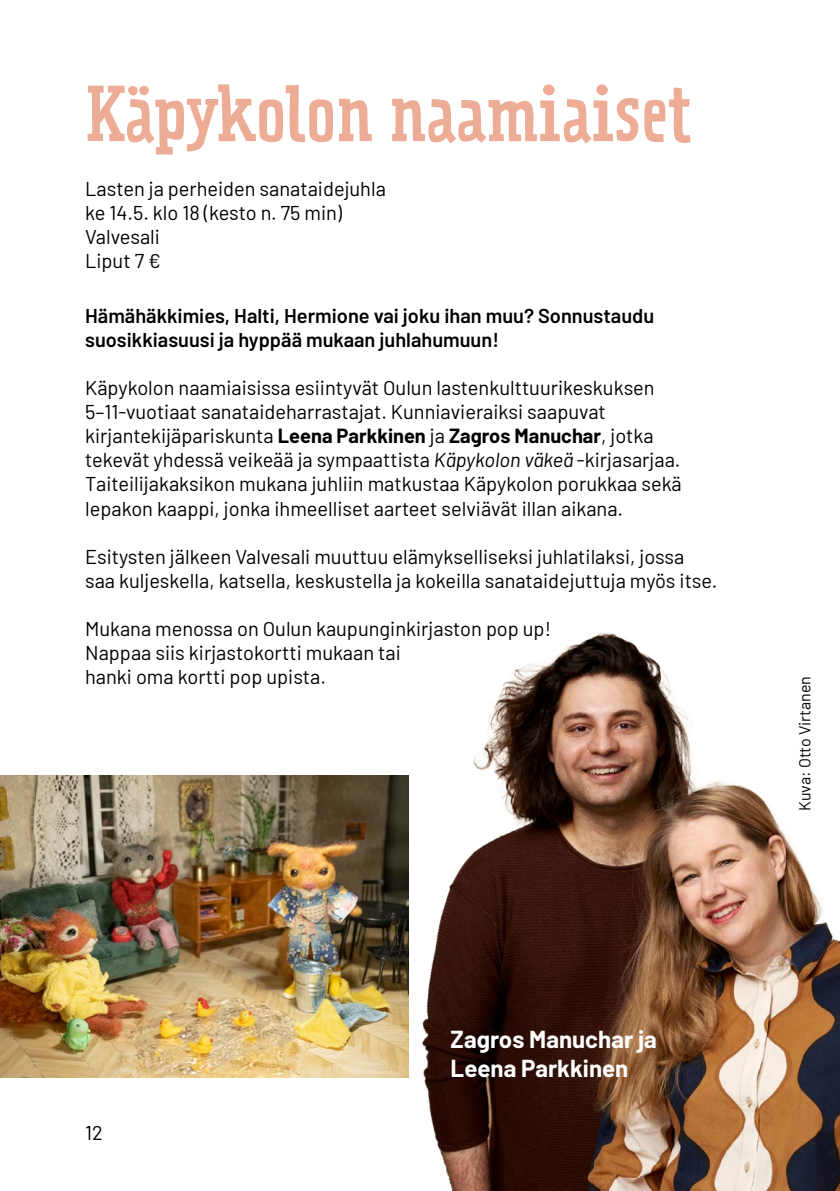
<style>
.page{position:relative;width:840px;height:1191px;background:#fff}
.page>*{position:absolute;margin:0;border:0;box-sizing:border-box;transform-origin:0 0}
.t1{font:70px "Prater Serif Pro";color:#ecac95}
.t2{font:700 24px/28.8px "Barlow";color:#fff}
.t3{font:20px/24px "Barlow";color:#000}
.t4{font:600 20px/24px "Barlow";color:#000}
.t5{font:16px "Barlow";color:#000}
.s1{font-weight:700}
.s2{font-style:italic}
</style>
<div class="page">
<img style="left:397px;top:632px;width:442px;height:559px">
<img style="left:0;top:775px;width:408px;height:302px">
<h1 class="t1" style="left:85px;top:69px;width:607px">Käpykolon naamiaiset</h1>
<p class="t3" style="left:85px;top:175px;width:302px">Lasten ja perheiden sanataidejuhla ke 14.5. klo 18 (kesto n. 75 min)<br>Valvesali<br>Liput 7 €</p>
<p class="t4" style="left:85px;top:303px;width:570px">Hämähäkkimies, Halti, Hermione vai joku ihan muu? Sonnustaudu suosikkiasuusi ja hyppää mukaan juhlahumuun!</p>
<p class="t3" style="left:85px;top:375px;width:598px">Käpykolon naamiaisissa esiintyvät Oulun lastenkulttuurikeskuksen 5–11-vuotiaat sanataideharrastajat. Kunniavieraiksi saapuvat kirjantekijäpariskunta <span class="s1">Leena Parkkinen</span> ja <span class="s1">Zagros Manuchar</span>, jotka tekevät yhdessä veikeää ja sympaattista <span class="s2">Käpykolon väkeä</span> -kirjasarjaa.<br>Taiteilijakaksikon mukana juhliin matkustaa Käpykolon porukkaa sekä lepakon kaappi, jonka ihmeelliset aarteet selviävät illan aikana.</p>
<p class="t3" style="left:85px;top:543px;width:633px">Esitysten jälkeen Valvesali muuttuu elämykselliseksi juhlatilaksi, jossa saa kuljeskella, katsella, keskustella ja kokeilla sanataidejuttuja myös itse.</p>
<p class="t3" style="left:85px;top:615px;width:467px">Mukana menossa on Oulun kaupunginkirjaston pop up!<br>Nappaa siis kirjastokortti mukaan tai<br>hanki oma kortti pop upista.</p>
<p class="t5" style="left:792px;top:811px;width:137px;rotate:-90deg">Kuva: Otto Virtanen</p>
<p class="t3" style="left:85px;top:1119px;width:19px">12</p>
<p class="t2" style="left:450px;top:1022px;width:207px">Zagros Manuchar ja<br>Leena Parkkinen</p>
</div>
